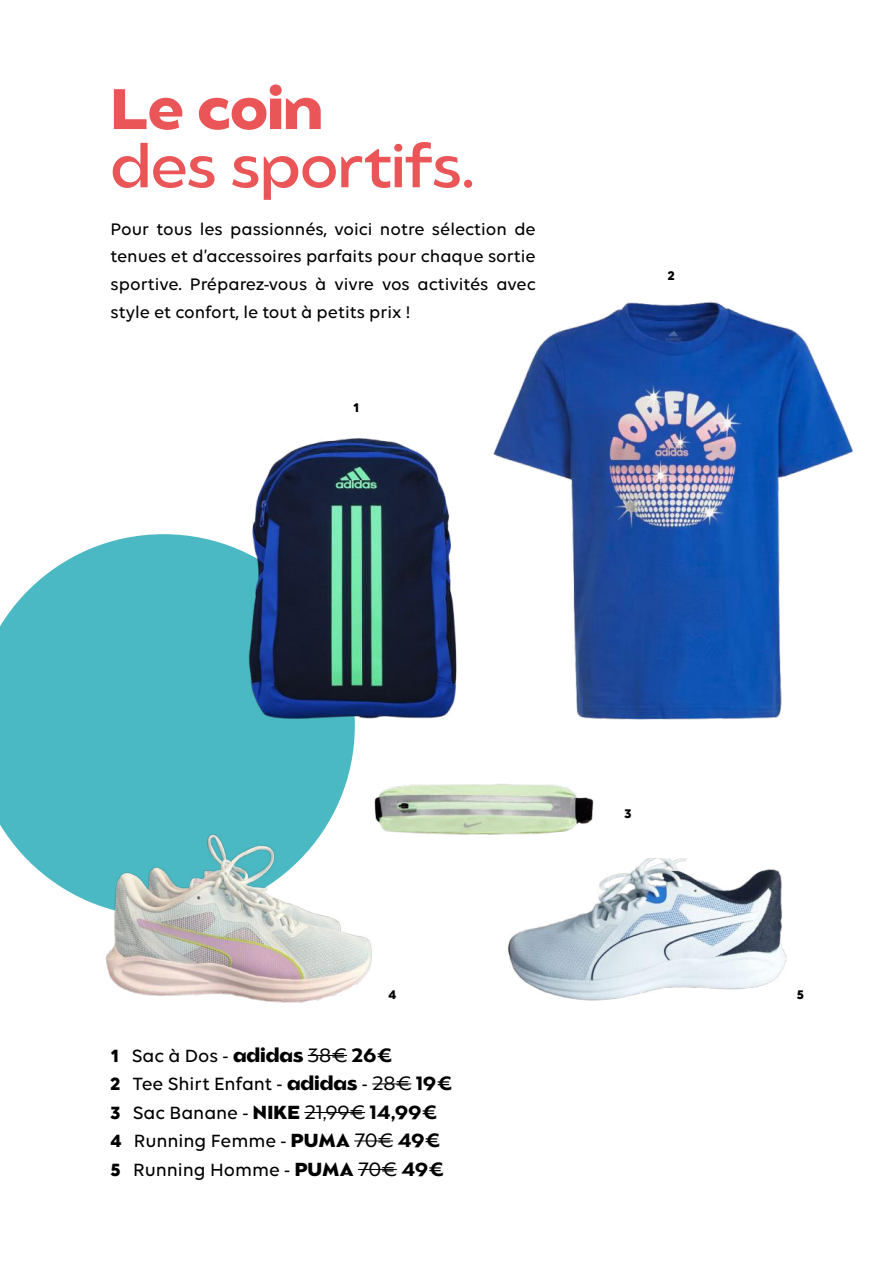
<style>
.page{position:relative;width:893px;height:1263px;background:#fff}
.page>*{position:absolute;margin:0;border:0;box-sizing:border-box;transform-origin:0 0}
.t1{font:57px "Balgin";color:#ea5658}
.t2{font:700 57px "Balgin";color:#ea5658}
.t3{font:500 19.2px/28.5px "Volte";letter-spacing:-.005em;color:#000}
.t4{font:500 18px/27.8px "Volte";color:#000;text-align:justify}
.t5{font:700 13.5px "Volte";color:#000}
.s1{font-weight:700}
.s2{font-family:"Balgin";font-weight:700;font-size:18.75px}
.s3{font-family:"Balgin";font-weight:300}
.s4{font-family:"Balgin";font-weight:600}
</style>
<div class="page">
<svg style="left:0;top:534px;width:355px;height:371px;background:#5dc0c9"></svg>
<img style="left:493px;top:301px;width:359px;height:419px">
<img style="left:374px;top:783px;width:220px;height:52px">
<img style="left:97px;top:825px;width:281px;height:178px">
<img style="left:234px;top:438px;width:223px;height:296px">
<img style="left:507px;top:858px;width:280px;height:143px">
<hr style="left:308px;top:1055px;width:39px;height:1px;background:#000">
<hr style="left:372px;top:1083px;width:39px;height:1px;background:#000">
<hr style="left:304px;top:1112px;width:61px;height:1px;background:#000">
<hr style="left:354px;top:1140px;width:39px;height:1px;background:#000">
<hr style="left:358px;top:1169px;width:39px;height:1px;background:#000">
<h1 class="t2" style="left:111px;top:71px;width:214px">Le coin</h1>
<h1 class="t1" style="left:111px;top:130px;width:366px">des sportifs.</h1>
<p class="t4" style="left:111px;top:214px;width:427px">Pour tous les passionnés, voici notre sélection de tenues et d’accessoires parfaits pour chaque sortie sportive. Préparez-vous à vivre vos activités avec style et confort, le tout à petits prix !</p>
<p class="t5" style="left:353px;top:400px;width:8px">1</p>
<p class="t5" style="left:668px;top:267px;width:8px">2</p>
<p class="t5" style="left:624px;top:806px;width:8px">3</p>
<p class="t5" style="left:388px;top:986px;width:9px">4</p>
<p class="t5" style="left:797px;top:986px;width:9px">5</p>
<p class="t3" style="left:111px;top:1041px;width:343px"><span class="s1">1</span> Sac à Dos - <span class="s2">adidas</span> <span class="s3">38€</span> <span class="s4">26€<br></span><span class="s1">2</span> Tee Shirt Enfant - <span class="s2">adidas</span> - <span class="s3">28€</span> <span class="s4">19€<br></span><span class="s1">3</span> Sac Banane - <span class="s2">NIKE</span> <span class="s3">21,99€</span> <span class="s4">14,99€<br></span><span class="s1">4</span> Running Femme - <span class="s2">PUMA</span> <span class="s3">70€</span> <span class="s4">49€<br></span><span class="s1">5</span> Running Homme - <span class="s2">PUMA</span> <span class="s3">70€</span> <span class="s4">49€</span></p>
</div>
